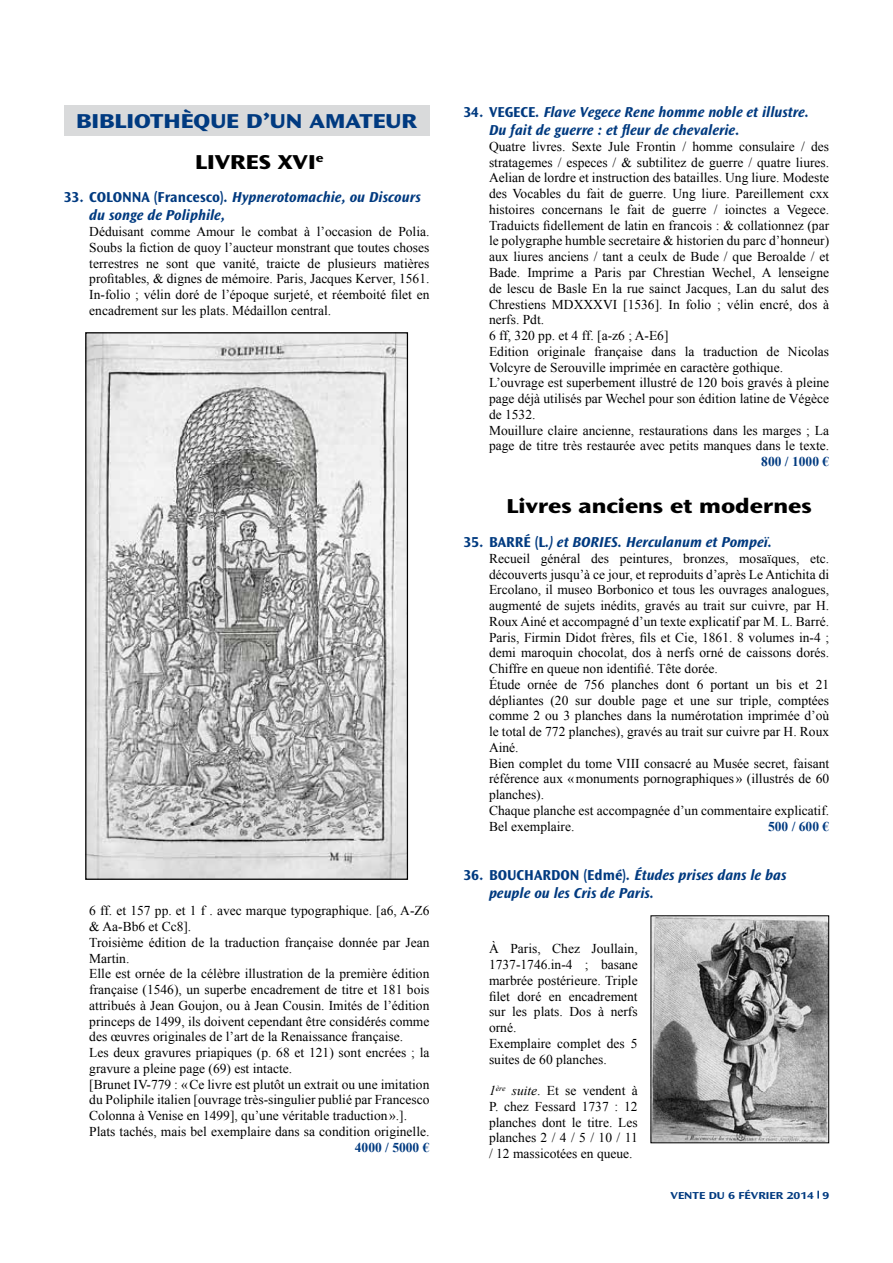
<style>
.page{position:relative;width:893px;height:1263px;background:#fff}
.page>*{position:absolute;margin:0;border:0;box-sizing:border-box;transform-origin:0 0}
.t1{font:800 expanded 21px/41px "Ocean Sans Std";color:#003a80}
.t2{font:800 expanded 21px "Ocean Sans Std";color:#000}
.t3{font:italic 700 15px/18px "Ocean Sans Std";color:#003a80}
.t4{font:13.5px/15.8px "Times New Roman";color:#000}
.t5{font:700 13.5px "Times New Roman";color:#003a80}
.t6{font:700 expanded 10.5px "Ocean Sans Std";color:#003a80}
.s1{color:#000}
.s2{font-style:normal}
.s3{font-style:italic}
</style>
<div class="page">
<svg style="left:817px;top:1191px;width:2px;height:7px"></svg>
<div style="left:64px;top:105px;width:365px;height:30px;background:#d9dadb"></div>
<img style="left:87px;top:334px;width:319px;height:544px">
<img style="left:652px;top:917px;width:175px;height:224px">
<h1 class="t1" style="left:195px;top:100px;width:223px;text-indent:-119px">BIBLIOTHÈQUE D’UN AMATEUR<br><span class="s1">LIVRES XVI</span><sup>e</sup></h1>
<p class="t3" style="left:89px;top:189px;width:333px;text-indent:-26px"><span class="s2">33. COLONNA (Francesco)</span>. Hypnerotomachie, ou Discours du songe de Poliphile,</p>
<p class="t4" style="left:89px;top:224px;width:342px;text-align:justify">Déduisant comme Amour le combat à l’occasion de Polia.<br>Soubs la fiction de quoy l’aucteur monstrant que toutes choses terrestres ne sont que vanité, traicte de plusieurs matières profitables, &amp; dignes de mémoire. Paris, Jacques Kerver, 1561.<br>In-folio ; vélin doré de l’époque surjeté, et réemboité filet en encadrement sur les plats. Médaillon central.</p>
<p class="t4" style="left:89px;top:903px;width:342px">6 ff. et 157 pp. et 1 f . avec marque typographique. [a6, A-Z6 &amp; Aa-Bb6 et Cc8].<br>Troisième édition de la traduction française donnée par Jean Martin.<br>Elle est ornée de la célèbre illustration de la première édition française (1546), un superbe encadrement de titre et 181 bois attribués à Jean Goujon, ou à Jean Cousin. Imités de l’édition princeps de 1499, ils doivent cependant être considérés comme des œuvres originales de l’art de la Renaissance française.<br>Les deux gravures priapiques (p. 68 et 121) sont encrées ; la gravure a pleine page (69) est intacte.<br>[Brunet IV-779 : «Ce livre est plutôt un extrait ou une imitation du Poliphile italien [ouvrage très-singulier publié par Francesco Colonna à Venise en 1499], qu’une véritable traduction».].<br>Plats tachés, mais bel exemplaire dans sa condition originelle.</p>
<p class="t5" style="left:355px;top:1138px;width:76px">4000 / 5000 €</p>
<p class="t3" style="left:489px;top:103px;width:322px;text-indent:-26px"><span class="s2">34. VEGECE</span>. Flave Vegece Rene homme noble et illustre.<br>Du fait de guerre : et fleur de chevalerie.</p>
<p class="t4" style="left:489px;top:138px;width:342px">Quatre livres. Sexte Jule Frontin / homme consulaire / des stratagemes / especes / &amp; subtilitez de guerre / quatre liures.<br>Aelian de lordre et instruction des batailles. Ung liure. Modeste des Vocables du fait de guerre. Ung liure. Pareillement cxx histoires concernans le fait de guerre / ioinctes a Vegece.<br>Traduicts fidellement de latin en francois : &amp; collationnez (par le polygraphe humble secretaire &amp; historien du parc d’honneur) aux liures anciens / tant a ceulx de Bude / que Beroalde / et Bade. Imprime a Paris par Chrestian Wechel, A lenseigne de lescu de Basle En la rue sainct Jacques, Lan du salut des Chrestiens MDXXXVI [1536]. In folio ; vélin encré, dos à nerfs. Pdt.<br>6 ff, 320 pp. et 4 ff. [a-z6 ; A-E6]<br>Edition originale française dans la traduction de Nicolas Volcyre de Serouville imprimée en caractère gothique.<br>L’ouvrage est superbement illustré de 120 bois gravés à pleine page déjà utilisés par Wechel pour son édition latine de Végèce de 1532.<br>Mouillure claire ancienne, restaurations dans les marges ; La page de titre très restaurée avec petits manques dans le texte.</p>
<p class="t5" style="left:761px;top:452px;width:69px">800 / 1000 €</p>
<h1 class="t2" style="left:507px;top:494px;width:306px">Livres anciens et modernes</h1>
<p class="t3" style="left:463px;top:533px;width:310px"><span class="s2">35. BARRÉ (L</span>.) et BORIES. Herculanum et Pompeï.</p>
<p class="t4" style="left:489px;top:550px;width:342px">Recueil général des peintures, bronzes, mosaïques, etc. découverts jusqu’à ce jour, et reproduits d’après Le Antichita di Ercolano, il museo Borbonico et tous les ouvrages analogues, augmenté de sujets inédits, gravés au trait sur cuivre, par H.<br>Roux Ainé et accompagné d’un texte explicatif par M. L. Barré.<br>Paris, Firmin Didot frères, fils et Cie, 1861. 8 volumes in-4 ; demi maroquin chocolat, dos à nerfs orné de caissons dorés.<br>Chiffre en queue non identifié. Tête dorée.<br>Étude ornée de 756 planches dont 6 portant un bis et 21 dépliantes (20 sur double page et une sur triple, comptées comme 2 ou 3 planches dans la numérotation imprimée d’où le total de 772 planches), gravés au trait sur cuivre par H. Roux Ainé.<br>Bien complet du tome VIII consacré au Musée secret, faisant référence aux «monuments pornographiques » (illustrés de 60 planches).<br>Chaque planche est accompagnée d’un commentaire explicatif.<br>Bel exemplaire.</p>
<p class="t5" style="left:768px;top:817px;width:63px">500 / 600 €</p>
<p class="t3" style="left:489px;top:866px;width:299px;text-indent:-26px"><span class="s2">36. BOUCHARDON (Edmé)</span>. Études prises dans le bas peuple ou les Cris de Paris.</p>
<p class="t4" style="left:489px;top:941px;width:150px">À Paris, Chez Joullain,<br>1737-1746.in-4 ; basane marbrée postérieure. Triple filet doré en encadrement sur les plats. Dos à nerfs orné.<br>Exemplaire complet des 5 suites de 60 planches.</p>
<p class="t4" style="left:489px;top:1082px;width:150px;text-align:justify"><span class="s3">1</span><sup>ère</sup> <span class="s3">suite</span>. Et se vendent à P. chez Fessard 1737 : 12 planches dont le titre. Les planches 2 / 4 / 5 / 10 / 11 / 12 massicotées en queue.</p>
<p class="t6" style="left:670px;top:1189px;width:160px">VENTE DU 6 FÉVRIER 2014 9</p>
</div>
